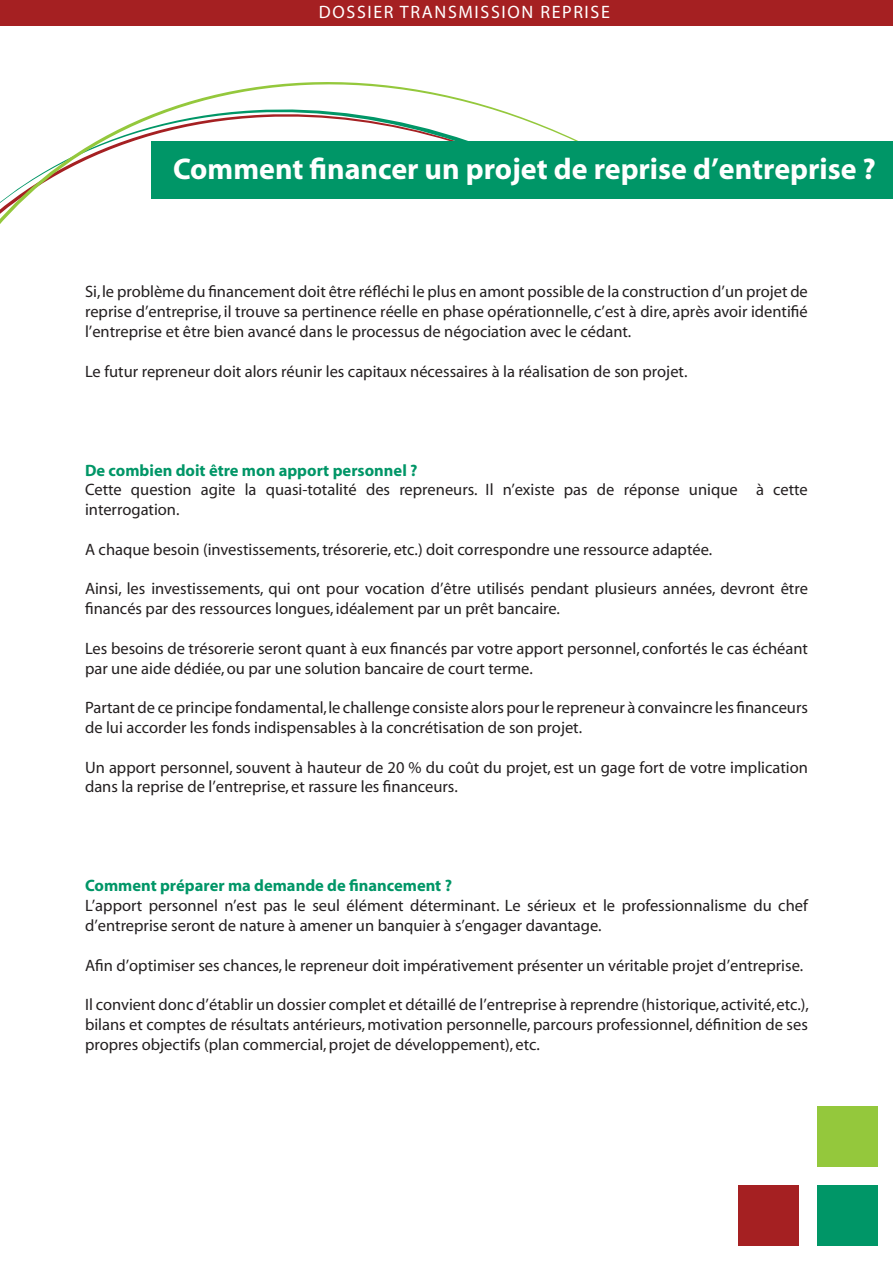
<style>
.page{position:relative;width:893px;height:1263px;background:#fff}
.page>*{position:absolute;margin:0;border:0;box-sizing:border-box;transform-origin:0 0}
.t1{font:700 30px "Myriad";color:#fff}
.t2{font:18px "Myriad";letter-spacing:.09em;color:#fff}
.t3{font:16.5px/19.8px "Myriad";color:#231f20}
.t4{font:700 16.5px "Myriad";color:#009667}
</style>
<div class="page">
<svg style="left:0;top:82px;width:580px;height:142px"></svg>
<div style="left:151px;top:141px;width:742px;height:57px;background:#009667"></div>
<div style="left:0;top:0;width:893px;height:26px;background:#a52022"></div>
<div style="left:817px;top:1106px;width:61px;height:61px;background:#94c83c"></div>
<div style="left:817px;top:1185px;width:61px;height:61px;background:#009667"></div>
<div style="left:738px;top:1185px;width:60px;height:61px;background:#a52022"></div>
<p class="t2" style="left:319px;top:3px;width:292px">DOSSIER TRANSMISSION REPRISE</p>
<h1 class="t1" style="left:173px;top:154px;width:704px">Comment financer un projet de reprise d’entreprise ?</h1>
<p class="t3" style="left:85px;top:283px;width:724px;text-align:justify">Si, le problème du financement doit être réfléchi le plus en amont possible de la construction d’un projet de reprise d’entreprise, il trouve sa pertinence réelle en phase opérationnelle, c’est à dire, après avoir identifié l’entreprise et être bien avancé dans le processus de négociation avec le cédant.</p>
<p class="t3" style="left:85px;top:362px;width:604px">Le futur repreneur doit alors réunir les capitaux nécessaires à la réalisation de son projet.</p>
<p class="t4" style="left:85px;top:461px;width:334px">De combien doit être mon apport personnel ?</p>
<p class="t3" style="left:85px;top:481px;width:724px">Cette question agite la quasi-totalité des repreneurs. Il n’existe pas de réponse unique à cette interrogation.</p>
<p class="t3" style="left:85px;top:540px;width:629px">A chaque besoin (investissements, trésorerie, etc.) doit correspondre une ressource adaptée.</p>
<p class="t3" style="left:85px;top:580px;width:724px">Ainsi, les investissements, qui ont pour vocation d’être utilisés pendant plusieurs années, devront être financés par des ressources longues, idéalement par un prêt bancaire.</p>
<p class="t3" style="left:85px;top:639px;width:724px">Les besoins de trésorerie seront quant à eux financés par votre apport personnel, confortés le cas échéant par une aide dédiée, ou par une solution bancaire de court terme.</p>
<p class="t3" style="left:85px;top:698px;width:724px">Partant de ce principe fondamental, le challenge consiste alors pour le repreneur à convaincre les financeurs de lui accorder les fonds indispensables à la concrétisation de son projet.</p>
<p class="t3" style="left:85px;top:758px;width:724px">Un apport personnel, souvent à hauteur de 20 % du coût du projet, est un gage fort de votre implication dans la reprise de l’entreprise, et rassure les financeurs.</p>
<p class="t4" style="left:85px;top:877px;width:368px">Comment préparer ma demande de financement ?</p>
<p class="t3" style="left:85px;top:896px;width:724px">L’apport personnel n’est pas le seul élément déterminant. Le sérieux et le professionnalisme du chef d’entreprise seront de nature à amener un banquier à s’engager davantage.</p>
<p class="t3" style="left:85px;top:956px;width:720px">Afin d’optimiser ses chances, le repreneur doit impérativement présenter un véritable projet d’entreprise.</p>
<p class="t3" style="left:85px;top:995px;width:725px;text-align:justify">Il convient donc d’établir un dossier complet et détaillé de l’entreprise à reprendre (historique, activité, etc.), bilans et comptes de résultats antérieurs, motivation personnelle, parcours professionnel, définition de ses propres objectifs (plan commercial, projet de développement), etc.</p>
</div>
